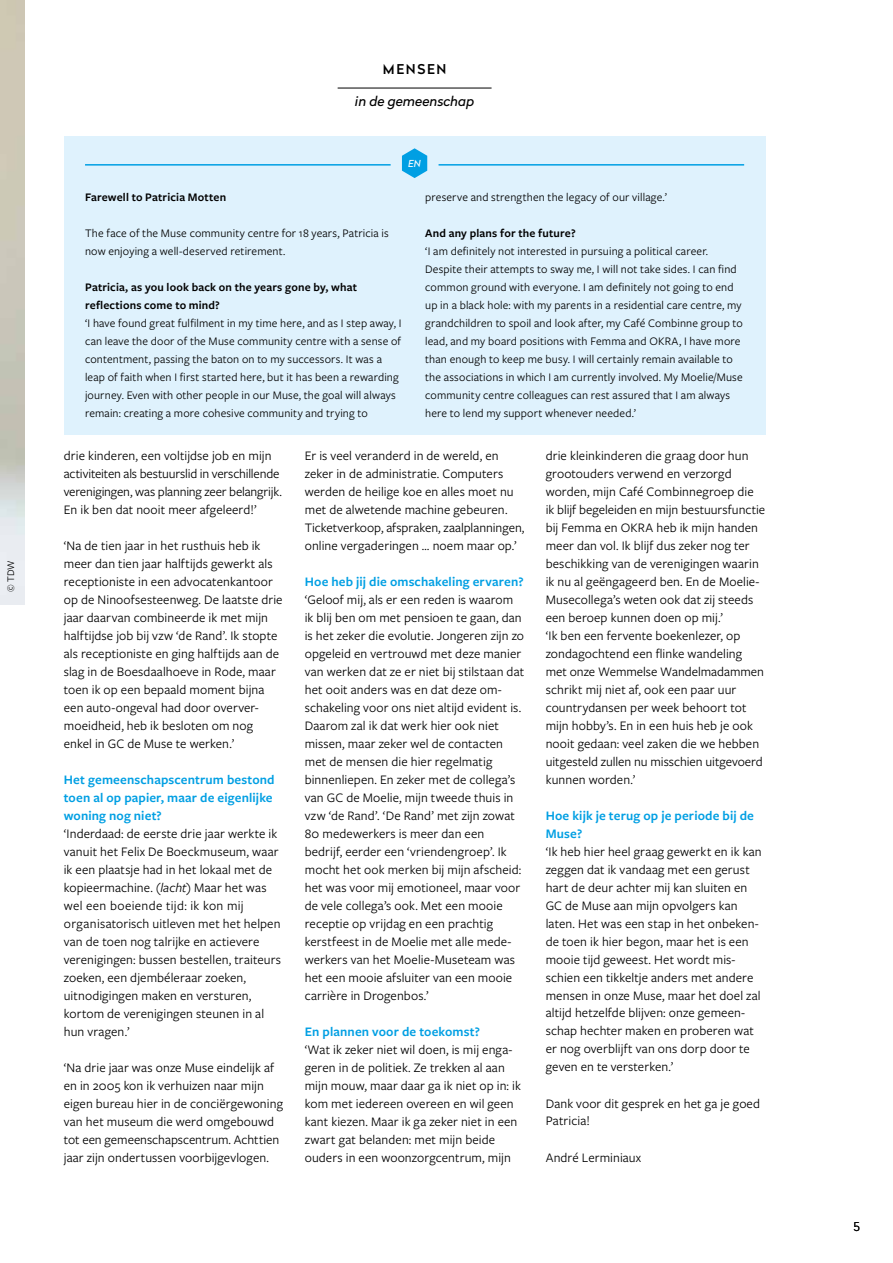
<style>
.page{position:relative;width:893px;height:1263px;background:#fff}
.page>*{position:absolute;margin:0;border:0;box-sizing:border-box;transform-origin:0 0}
.t1{font:13.5px/18px "Freight Sans Pro";letter-spacing:.005em;color:#000}
.t2{font:600 13.5px/18px "Freight Sans Pro";letter-spacing:.01em;color:#009fe3}
.t3{font:italic 13.5px "Radikal";color:#000}
.t4{font:500 13.5px "Radikal";letter-spacing:.12em;color:#000}
.t5{font:12px/18px "Freight Sans Pro";letter-spacing:.01em;color:#000}
.t6{font:600 12px/18px "Freight Sans Pro";letter-spacing:.015em;color:#000}
.t7{font:300 12px "Radikal";color:#000}
.t8{font:10.5px "Freight Sans Pro";color:#000}
.t9{font:italic 9.6px "Radikal";color:#fff}
.s1{font-style:italic}
</style>
<div class="page">
<hr style="left:338px;top:88px;width:154px;height:1px;background:#000">
<div style="left:64px;top:137px;width:701px;height:298px;background:#dff2fd"></div>
<hr style="left:85px;top:164px;width:306px;height:2px;background:#009fe3">
<hr style="left:439px;top:164px;width:305px;height:2px;background:#009fe3">
<svg style="left:402px;top:148px;width:25px;height:30px"></svg>
<p class="t8" style="left:4px;top:592px;width:33px;rotate:-90deg">© TDW</p>
<p class="t4" style="left:383px;top:59px;width:65px">MENSEN</p>
<p class="t3" style="left:355px;top:92px;width:121px">in de gemeenschap</p>
<p class="t9" style="left:408px;top:157px;width:14px">EN</p>
<p class="t6" style="left:85px;top:188px;width:143px">Farewell to Patricia Motten</p>
<p class="t5" style="left:85px;top:223px;width:305px">The face of the Muse community centre for 18 years, Patricia is now enjoying a well-deserved retirement.</p>
<p class="t6" style="left:85px;top:278px;width:274px">Patricia, as you look back on the years gone by, what reflections come to mind?</p>
<p class="t5" style="left:85px;top:313px;width:318px">‘I have found great fulfilment in my time here, and as I step away, I can leave the door of the Muse community centre with a sense of contentment, passing the baton on to my successors. It was a leap of faith when I first started here, but it has been a rewarding journey. Even with other people in our Muse, the goal will always remain: creating a more cohesive community and trying to</p>
<p class="t5" style="left:425px;top:187px;width:243px">preserve and strengthen the legacy of our village.’</p>
<p class="t6" style="left:425px;top:223px;width:152px">And any plans for the future?</p>
<p class="t5" style="left:425px;top:241px;width:319px">‘I am definitely not interested in pursuing a political career.<br>Despite their attempts to sway me, I will not take sides. I can find common ground with everyone. I am definitely not going to end up in a black hole: with my parents in a residential care centre, my grandchildren to spoil and look after, my Café Combinne group to lead, and my board positions with Femma and OKRA, I have more than enough to keep me busy. I will certainly remain available to the associations in which I am currently involved. My Moelie/Muse community centre colleagues can rest assured that I am always here to lend my support whenever needed.’</p>
<p class="t1" style="left:64px;top:446px;width:220px">drie kinderen, een voltijdse job en mijn activiteiten als bestuurslid in verschillende verenigingen, was planning zeer belangrijk.<br>En ik ben dat nooit meer afgeleerd!’</p>
<p class="t1" style="left:64px;top:536px;width:220px">‘Na de tien jaar in het rusthuis heb ik meer dan tien jaar halftijds gewerkt als receptioniste in een advocatenkantoor op de Ninoofsesteenweg. De laatste drie jaar daarvan combineerde ik met mijn halftijdse job bij vzw ‘de Rand’. Ik stopte als receptioniste en ging halftijds aan de slag in de Boesdaalhoeve in Rode, maar toen ik op een bepaald moment bijna een auto-ongeval had door overver&shy;moeidheid, heb ik besloten om nog enkel in GC de Muse te werken.’</p>
<p class="t2" style="left:64px;top:770px;width:212px">Het gemeenschapscentrum bestond toen al op papier, maar de eigenlijke woning nog niet?</p>
<p class="t1" style="left:64px;top:824px;width:219px">‘Inderdaad: de eerste drie jaar werkte ik vanuit het Felix De Boeckmuseum, waar ik een plaatsje had in het lokaal met de kopieermachine. <span class="s1">(lacht)</span> Maar het was wel een boeiende tijd: ik kon mij organisatorisch uitleven met het helpen van de toen nog talrijke en actievere verenigingen: bussen bestellen, traiteurs zoeken, een djembéleraar zoeken, uitnodigingen maken en versturen, kortom de verenigingen steunen in al hun vragen.’</p>
<p class="t1" style="left:64px;top:1058px;width:221px">‘Na drie jaar was onze Muse eindelijk af en in 2005 kon ik verhuizen naar mijn eigen bureau hier in de conciërgewoning van het museum die werd omgebouwd tot een gemeenschapscentrum. Achttien jaar zijn ondertussen voorbijgevlogen.</p>
<p class="t1" style="left:305px;top:446px;width:221px">Er is veel veranderd in de wereld, en zeker in de administratie. Computers werden de heilige koe en alles moet nu met de alwetende machine gebeuren.<br>Ticketverkoop, afspraken, zaalplanningen, online vergaderingen … noem maar op.’</p>
<p class="t2" style="left:305px;top:572px;width:220px">Hoe heb jij die omschakeling ervaren?</p>
<p class="t1" style="left:305px;top:590px;width:221px">‘Geloof mij, als er een reden is waarom ik blij ben om met pensioen te gaan, dan is het zeker die evolutie. Jongeren zijn zo opgeleid en vertrouwd met deze manier van werken dat ze er niet bij stilstaan dat het ooit anders was en dat deze om&shy;schakeling voor ons niet altijd evident is.<br>Daarom zal ik dat werk hier ook niet missen, maar zeker wel de contacten met de mensen die hier regelmatig binnenliepen. En zeker met de collega’s van GC de Moelie, mijn tweede thuis in vzw ‘de Rand’. ‘De Rand’ met zijn zowat 80 medewerkers is meer dan een bedrijf, eerder een ‘vriendengroep’. Ik mocht het ook merken bij mijn afscheid: het was voor mij emotioneel, maar voor de vele collega’s ook. Met een mooie receptie op vrijdag en een prachtig kerstfeest in de Moelie met alle mede&shy;werkers van het Moelie-Museteam was het een mooie afsluiter van een mooie carrière in Drogenbos.’</p>
<p class="t2" style="left:305px;top:1022px;width:177px">En plannen voor de toekomst?</p>
<p class="t1" style="left:305px;top:1040px;width:218px">‘Wat ik zeker niet wil doen, is mij enga&shy;geren in de politiek. Ze trekken al aan mijn mouw, maar daar ga ik niet op in: ik kom met iedereen overeen en wil geen kant kiezen. Maar ik ga zeker niet in een zwart gat belanden: met mijn beide ouders in een woonzorgcentrum, mijn</p>
<p class="t1" style="left:546px;top:446px;width:221px">drie kleinkinderen die graag door hun grootouders verwend en verzorgd worden, mijn Café Combinnegroep die ik blijf begeleiden en mijn bestuursfunctie bij Femma en OKRA heb ik mijn handen meer dan vol. Ik blijf dus zeker nog ter beschikking van de verenigingen waarin ik nu al geëngageerd ben. En de Moelie-Musecollega’s weten ook dat zij steeds een beroep kunnen doen op mij.’<br>‘Ik ben een fervente boekenlezer, op zondagochtend een flinke wandeling met onze Wemmelse Wandelmadammen schrikt mij niet af, ook een paar uur countrydansen per week behoort tot mijn hobby’s. En in een huis heb je ook nooit gedaan: veel zaken die we hebben uitgesteld zullen nu misschien uitgevoerd kunnen worden.’</p>
<p class="t2" style="left:546px;top:806px;width:210px">Hoe kijk je terug op je periode bij de<br>Muse?</p>
<p class="t1" style="left:546px;top:841px;width:217px">‘Ik heb hier heel graag gewerkt en ik kan zeggen dat ik vandaag met een gerust hart de deur achter mij kan sluiten en GC de Muse aan mijn opvolgers kan laten. Het was een stap in het onbeken&shy;de toen ik hier begon, maar het is een mooie tijd geweest. Het wordt mis&shy;schien een tikkeltje anders met andere mensen in onze Muse, maar het doel zal altijd hetzelfde blijven: onze gemeen&shy;schap hechter maken en proberen wat er nog overblijft van ons dorp door te geven en te versterken.’</p>
<p class="t1" style="left:546px;top:1093px;width:216px">Dank voor dit gesprek en het ga je goed<br>Patricia!</p>
<p class="t1" style="left:546px;top:1147px;width:97px">André Lerminiaux</p>
<p class="t7" style="left:854px;top:1218px;width:8px">5</p>
</div>
